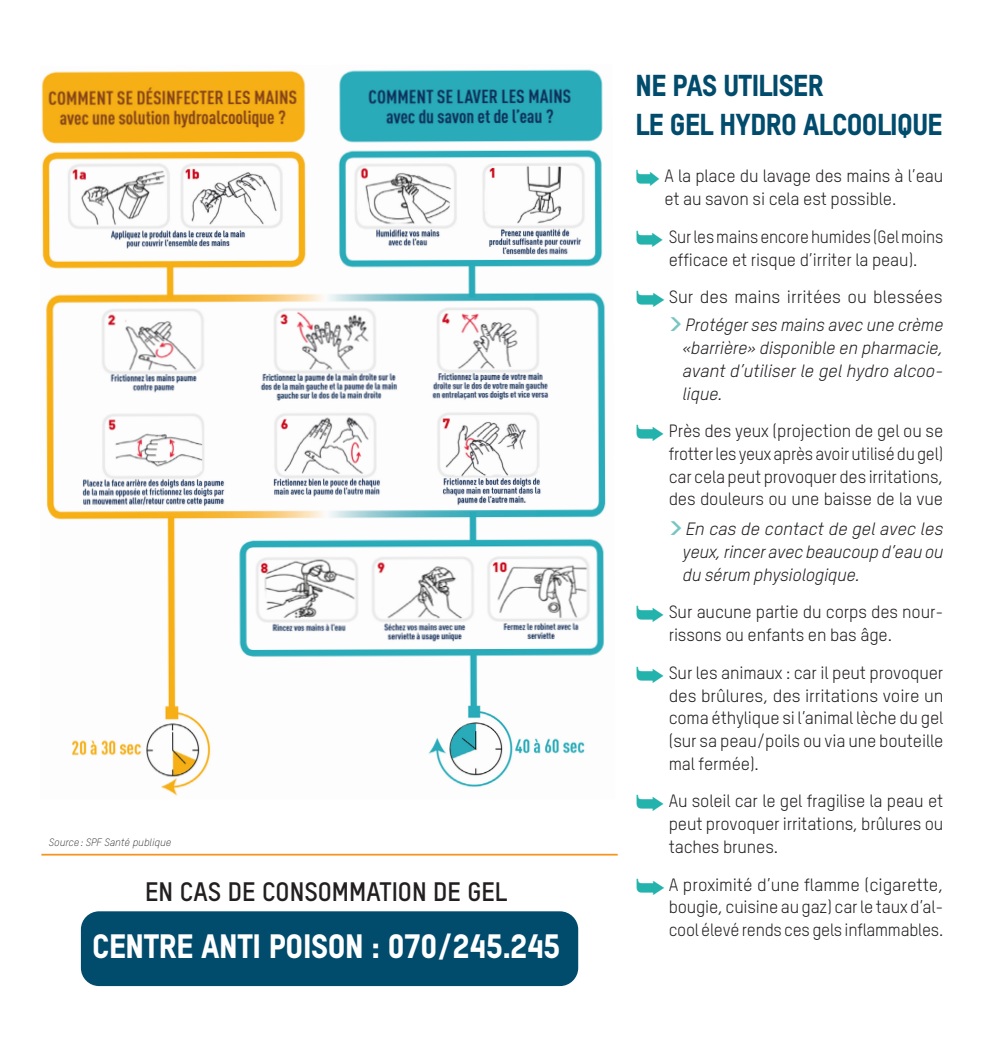
<style>
.page{position:relative;width:993px;height:1042px;background:#fff}
.page>*{position:absolute;margin:0;border:0;box-sizing:border-box;transform-origin:0 0}
.t1{font:800 33.25px "TSTAR";letter-spacing:-.01em;color:#fff}
.t2{font:800 29.75px/38.5px "TSTAR";letter-spacing:-.02em;color:#014b6c}
.t3{font:700 26.25px "TSTAR";color:#231f20}
.t4{font:17.5px/22.8px "TSTAR";letter-spacing:-.01em;color:#231f20;text-align:justify}
.t5{font:italic 17.5px/22.8px "TSTAR";letter-spacing:-.01em;color:#231f20;text-align:justify}
.t6{font:17.5px/22.8px "TSTAR";letter-spacing:-.01em;color:#231f20;text-align:center;scale:.96 1}
.t7{font:italic 300 10.5px "TSTAR";color:#231f20}
.s1{color:#23b2ac}
.s2{font-weight:700;font-size:26.25px;color:#78c5c2}
.s3{font-style:italic}
.s4{font-weight:700;font-style:normal;font-size:26.25px;color:#78c5c2}
</style>
<div class="page">
<div style="left:81px;top:911px;width:497px;height:75px;background:#014b6c;border-radius:18px"></div>
<img style="left:41px;top:69px;width:565px;height:727px">
<hr style="left:41px;top:854px;width:576px;height:1px;background:#f7931d">
<p class="t7" style="left:49px;top:836px;width:124px">Source: SPF Santé publique</p>
<h3 class="t3" style="left:145px;top:876px;width:363px">EN CAS DE CONSOMMATION DE GEL</h3>
<h1 class="t1" style="left:92px;top:925px;width:469px">CENTRE ANTI POISON : 070/245.245</h1>
<h2 class="t2" style="left:635px;top:66px;width:308px">NE PAS UTILISER<br>LE GEL HYDRO ALCOOLIQUE</h2>
<p class="t4" style="left:664px;top:165px;width:280px;text-indent:-29px"><span class="s1">➥</span> A la place du lavage des mains à l’eau et au savon si cela est possible.</p>
<p class="t6" style="left:635px;top:225px;width:322px"><span class="s1">➥</span> Sur les mains encore humides (Gel moins efficace et risque d’irriter la peau).</p>
<p class="t4" style="left:635px;top:283px;width:309px;line-height:28px;text-align:right"><span class="s1">➥</span> Sur des mains irritées ou blessées <span class="s2">&gt;</span> <span class="s3">Protéger ses mains avec une crème</span></p>
<p class="t5" style="left:682px;top:336px;width:262px">«barrière» disponible en pharmacie, avant d’utiliser le gel hydro alcoo&shy;lique.</p>
<p class="t4" style="left:668px;top:419px;width:276px;text-indent:-33px"><span class="s1">➥</span> Près des yeux (projection de gel ou se frotter les yeux après avoir utilisé du gel) car cela peut provoquer des irritations, des douleurs ou une baisse de la vue</p>
<p class="t5" style="left:682px;top:517px;width:262px;text-indent:-14px"><span class="s4">&gt;</span>En cas de contact de gel avec les yeux, rincer avec beaucoup d’eau ou du sérum physiologique.</p>
<p class="t4" style="left:668px;top:600px;width:276px;text-indent:-33px"><span class="s1">➥</span> Sur aucune partie du corps des nour&shy;rissons ou enfants en bas âge.</p>
<p class="t4" style="left:668px;top:661px;width:276px;text-indent:-33px"><span class="s1">➥</span> Sur les animaux : car il peut provoquer des brûlures, des irritations voire un coma éthylique si l’animal lèche du gel (sur sa peau/poils ou via une bouteille mal fermée).</p>
<p class="t4" style="left:668px;top:789px;width:276px;text-indent:-33px"><span class="s1">➥</span> Au soleil car le gel fragilise la peau et peut provoquer irritations, brûlures ou taches brunes.</p>
<p class="t4" style="left:668px;top:873px;width:276px;text-indent:-33px"><span class="s1">➥</span> A proximité d’une flamme (cigarette, bougie, cuisine au gaz) car le taux d’al&shy;cool élevé rends ces gels inflammables.</p>
</div>
